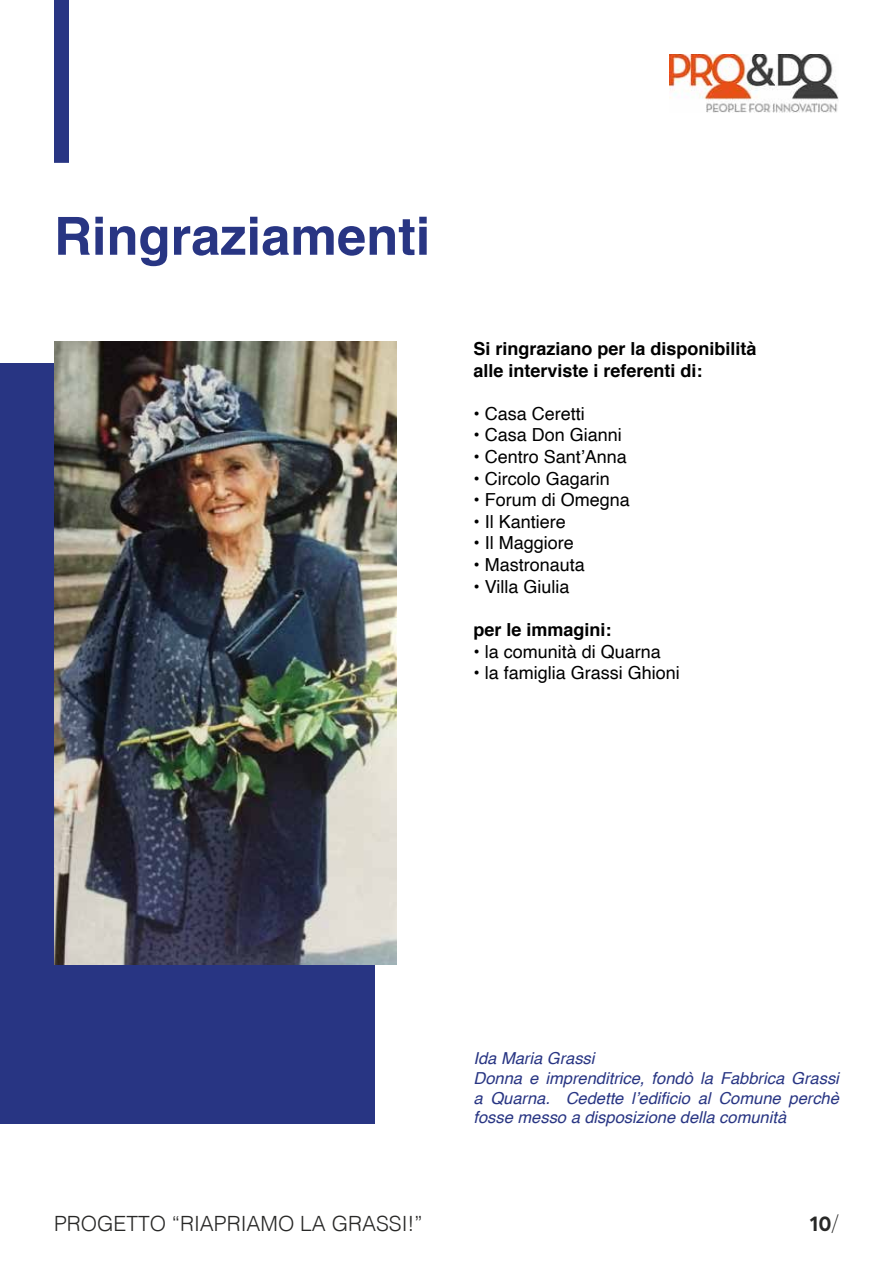
<style>
.page{position:relative;width:893px;height:1263px;background:#fff}
.page>*{position:absolute;margin:0;border:0;box-sizing:border-box;transform-origin:0 0}
.t1{font:700 52.5px "Helvetica";color:#283583}
.t2{font:300 21px "Helvetica";color:#282827}
.t3{font:700 21px "Averta";color:#282827}
.t4{font:18px "Helvetica";color:#000}
.t5{font:700 18px/21.6px "Helvetica";color:#000}
.t6{font:italic 16.5px/19.8px "Helvetica";color:#283583}
.s1{font-family:"Abril Fatface";font-weight:400}
</style>
<div class="page">
<img style="left:669px;top:54px;width:170px;height:59px">
<div style="left:0;top:363px;width:375px;height:760px;background:#283583"></div>
<div style="left:54px;top:0;width:15px;height:163px;background:#283583"></div>
<img style="left:54px;top:342px;width:342px;height:622px">
<h1 class="t1" style="left:54px;top:194px;width:378px">Ringraziamenti</h1>
<p class="t5" style="left:473px;top:338px;width:285px">Si ringraziano per la disponibilità alle interviste i referenti di:</p>
<p class="t4" style="left:473px;top:400px;width:113px">• Casa Ceretti</p>
<p class="t4" style="left:473px;top:421px;width:150px">• Casa Don Gianni</p>
<p class="t4" style="left:473px;top:443px;width:155px">• Centro Sant’Anna</p>
<p class="t4" style="left:473px;top:464px;width:138px">• Circolo Gagarin</p>
<p class="t4" style="left:473px;top:486px;width:158px">• Forum di Omegna</p>
<p class="t4" style="left:473px;top:508px;width:94px">• Il Kantiere</p>
<p class="t4" style="left:473px;top:529px;width:102px">• Il Maggiore</p>
<p class="t4" style="left:473px;top:551px;width:113px">• Mastronauta</p>
<p class="t4" style="left:473px;top:572px;width:97px">• Villa Giulia</p>
<p class="t5" style="left:473px;top:619px;width:140px">per le immagini:</p>
<p class="t4" style="left:473px;top:637px;width:189px">• la comunità di Quarna</p>
<p class="t4" style="left:473px;top:659px;width:208px">• la famiglia Grassi Ghioni</p>
<p class="t2" style="left:54px;top:1206px;width:370px">PROGETTO “RIAPRIAMO LA GRASSI!”</p>
<p class="t6" style="left:473px;top:1048px;width:367px">Ida Maria Grassi<br>Donna e imprenditrice, fondò la Fabbrica Grassi a Quarna. Cedette l’edificio al Comune perchè fosse messo a disposizione della comunità</p>
<p class="t3" style="left:810px;top:1209px;width:31px">10<span class="s1">/</span></p>
</div>
